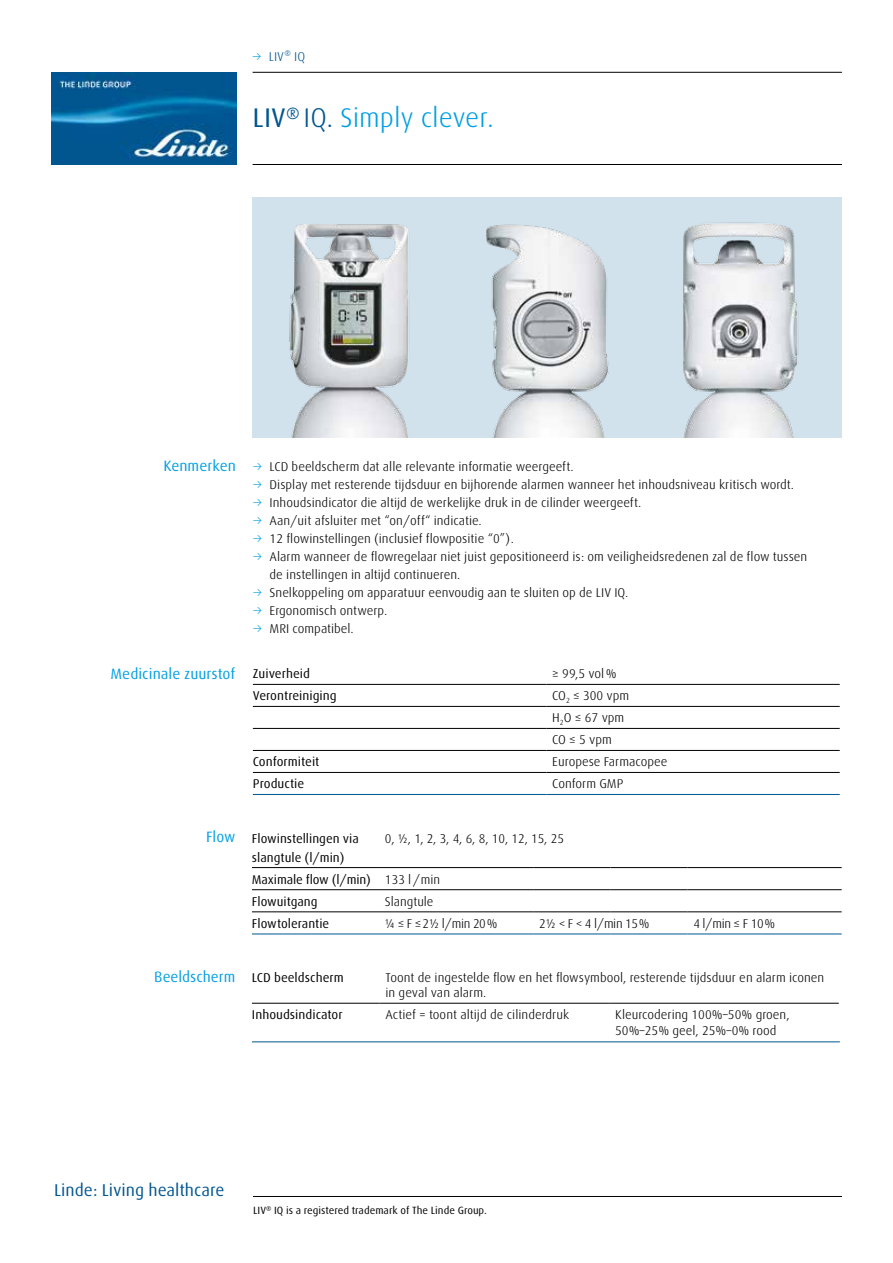
<style>
.page{position:relative;width:893px;height:1263px;background:#fff}
.page>*{position:absolute;margin:0;border:0;box-sizing:border-box;transform-origin:0 0}
.t1{font:300 27px "Linde Dax Global";color:#009fe3}
.t2{font:17.1px "Linde Dax Global";color:#005691}
.t3{font:15px "Linde Dax Global";color:#009fe3}
.t4{font:300 12.75px/22px "Linde Dax Global";color:#000}
.t5{font:12.75px/18.1px "Linde Dax Global";color:#000}
.t6{font:300 12.75px "Linde Dax Global";color:#005691}
.t7{font:10.5px "Linde Dax Global";color:#000}
.s1{color:#009fe3}
.s2{font-weight:400;color:#005691}
.s3{color:#005691}
.s4{font-weight:300}
</style>
<div class="page">
<img style="left:51px;top:72px;width:185px;height:93px">
<hr style="left:253px;top:72px;width:589px;height:1px;background:#000">
<hr style="left:253px;top:164px;width:589px;height:1px;background:#000">
<hr style="left:253px;top:684px;width:293px;height:1px;background:#000">
<hr style="left:546px;top:684px;width:294px;height:1px;background:#000">
<hr style="left:253px;top:706px;width:293px;height:1px;background:#000">
<hr style="left:546px;top:706px;width:294px;height:1px;background:#000">
<hr style="left:253px;top:728px;width:293px;height:1px;background:#000">
<hr style="left:546px;top:728px;width:294px;height:1px;background:#000">
<hr style="left:253px;top:750px;width:293px;height:1px;background:#000">
<hr style="left:546px;top:750px;width:294px;height:1px;background:#000">
<hr style="left:253px;top:794px;width:293px;height:1px;background:#005691">
<hr style="left:546px;top:794px;width:294px;height:1px;background:#005691">
<hr style="left:253px;top:772px;width:293px;height:1px;background:#000">
<hr style="left:546px;top:772px;width:294px;height:1px;background:#000">
<div style="left:252px;top:197px;width:589px;height:240px;background:#d1e2ed"></div>
<hr style="left:252px;top:889px;width:127px;height:1px;background:#000">
<hr style="left:379px;top:889px;width:154px;height:1px;background:#000">
<hr style="left:533px;top:889px;width:77px;height:1px;background:#000">
<hr style="left:610px;top:889px;width:77px;height:1px;background:#000">
<hr style="left:687px;top:889px;width:155px;height:1px;background:#000">
<hr style="left:252px;top:933px;width:127px;height:1px;background:#005691">
<hr style="left:379px;top:933px;width:154px;height:1px;background:#005691">
<hr style="left:533px;top:933px;width:77px;height:1px;background:#005691">
<hr style="left:610px;top:933px;width:77px;height:1px;background:#005691">
<hr style="left:687px;top:933px;width:155px;height:1px;background:#005691">
<hr style="left:252px;top:911px;width:127px;height:1px;background:#000">
<hr style="left:379px;top:911px;width:154px;height:1px;background:#000">
<hr style="left:533px;top:911px;width:77px;height:1px;background:#000">
<hr style="left:610px;top:911px;width:77px;height:1px;background:#000">
<hr style="left:687px;top:911px;width:155px;height:1px;background:#000">
<hr style="left:252px;top:867px;width:127px;height:1px;background:#000">
<hr style="left:379px;top:867px;width:154px;height:1px;background:#000">
<hr style="left:533px;top:867px;width:77px;height:1px;background:#000">
<hr style="left:610px;top:867px;width:77px;height:1px;background:#000">
<hr style="left:687px;top:867px;width:155px;height:1px;background:#000">
<hr style="left:252px;top:1003px;width:127px;height:1px;background:#000">
<hr style="left:379px;top:1003px;width:230px;height:1px;background:#000">
<hr style="left:609px;top:1003px;width:230px;height:1px;background:#000">
<img style="left:683px;top:222px;width:115px;height:215px">
<img style="left:486px;top:224px;width:123px;height:213px">
<img style="left:289px;top:224px;width:120px;height:213px">
<hr style="left:253px;top:1196px;width:589px;height:1px;background:#000">
<hr style="left:252px;top:1041px;width:588px;height:1px;background:#005691">
<p class="t6" style="left:252px;top:49px;width:55px"><span class="s1">→</span> LIV® IQ</p>
<h1 class="t1" style="left:253px;top:102px;width:243px"><span class="s2">LIV®</span> <span class="s3">IQ.</span> Simply clever.</h1>
<p class="t3" style="left:164px;top:457px;width:74px">Kenmerken</p>
<p class="t3" style="left:111px;top:664px;width:126px">Medicinale zuurstof</p>
<p class="t4" style="left:253px;top:455px;width:323px"><span class="s1">→</span> LCD beeldscherm dat alle relevante informatie weergeeft.</p>
<p class="t4" style="left:253px;top:473px;width:543px"><span class="s1">→</span> Display met resterende tijdsduur en bijhorende alarmen wanneer het inhoudsniveau kritisch wordt.</p>
<p class="t4" style="left:253px;top:491px;width:390px"><span class="s1">→</span> Inhoudsindicator die altijd de werkelijke druk in de cilinder weergeeft.</p>
<p class="t4" style="left:253px;top:509px;width:231px"><span class="s1">→</span> Aan/uit afsluiter met “on/off“ indicatie.</p>
<p class="t4" style="left:253px;top:527px;width:263px"><span class="s1">→</span> 12 flowinstellingen (inclusief flowpositie “0”).</p>
<p class="t4" style="left:270px;top:547px;width:539px;line-height:18px;text-indent:-17px"><span class="s1">→</span> Alarm wanneer de flowregelaar niet juist gepositioneerd is: om veiligheidsredenen zal de flow tussen de instellingen in altijd continueren.</p>
<p class="t4" style="left:253px;top:581px;width:377px"><span class="s1">→</span> Snelkoppeling om apparatuur eenvoudig aan te sluiten op de LIV IQ.</p>
<p class="t4" style="left:253px;top:599px;width:136px"><span class="s1">→</span> Ergonomisch ontwerp.</p>
<p class="t4" style="left:253px;top:617px;width:103px"><span class="s1">→</span> MRI compatibel.</p>
<p class="t5" style="left:253px;top:665px;width:59px">Zuiverheid</p>
<p class="t4" style="left:552px;top:663px;width:66px">≥ 99,5 vol%</p>
<p class="t5" style="left:253px;top:687px;width:85px">Verontreiniging</p>
<p class="t4" style="left:552px;top:685px;width:79px">CO<sub>2</sub> ≤ 300 vpm<br>H<sub>2</sub>O ≤ 67 vpm<br>CO ≤ 5 vpm</p>
<p class="t5" style="left:253px;top:753px;width:68px">Conformiteit</p>
<p class="t4" style="left:552px;top:751px;width:117px">Europese Farmacopee</p>
<p class="t5" style="left:253px;top:775px;width:53px">Productie</p>
<p class="t4" style="left:552px;top:773px;width:73px">Conform GMP</p>
<p class="t3" style="left:206px;top:828px;width:31px">Flow</p>
<p class="t5" style="left:252px;top:830px;width:108px">Flowinstellingen via slangtule (l/min)</p>
<p class="t4" style="left:385px;top:828px;width:181px">0, ½, 1, 2, 3, 4, 6, 8, 10, 12, 15, 25</p>
<p class="t5" style="left:252px;top:868px;width:190px;line-height:22.2px">Maximale flow (l/min) <span class="s4">133 l/min<br></span>Flowuitgang</p>
<p class="t4" style="left:385px;top:890px;width:50px">Slangtule</p>
<p class="t5" style="left:252px;top:914px;width:79px">Flowtolerantie</p>
<p class="t4" style="left:385px;top:912px;width:114px">¼ ≤ F ≤2½ l/min 20%</p>
<p class="t4" style="left:539px;top:912px;width:112px">2½ &lt; F &lt; 4 l/min 15%</p>
<p class="t4" style="left:693px;top:912px;width:83px">4 l/min ≤ F 10%</p>
<p class="t3" style="left:154px;top:968px;width:83px">Beeldscherm</p>
<p class="t5" style="left:252px;top:968px;width:93px">LCD beeldscherm</p>
<p class="t4" style="left:385px;top:970px;width:440px;line-height:15.3px">Toont de ingestelde flow en het flowsymbool, resterende tijdsduur en alarm iconen in geval van alarm.</p>
<p class="t5" style="left:252px;top:1006px;width:92px">Inhoudsindicator</p>
<p class="t4" style="left:385px;top:1004px;width:185px">Actief = toont altijd de cilinderdruk</p>
<p class="t4" style="left:615px;top:1007px;width:176px;line-height:15.3px">Kleurcodering 100%‒50% groen,<br>50%‒25% geel, 25%‒0% rood</p>
<h2 class="t2" style="left:54px;top:1180px;width:172px">Linde: Living healthcare</h2>
<p class="t7" style="left:253px;top:1204px;width:235px">LIV® IQ is a registered trademark of The Linde Group.</p>
</div>
